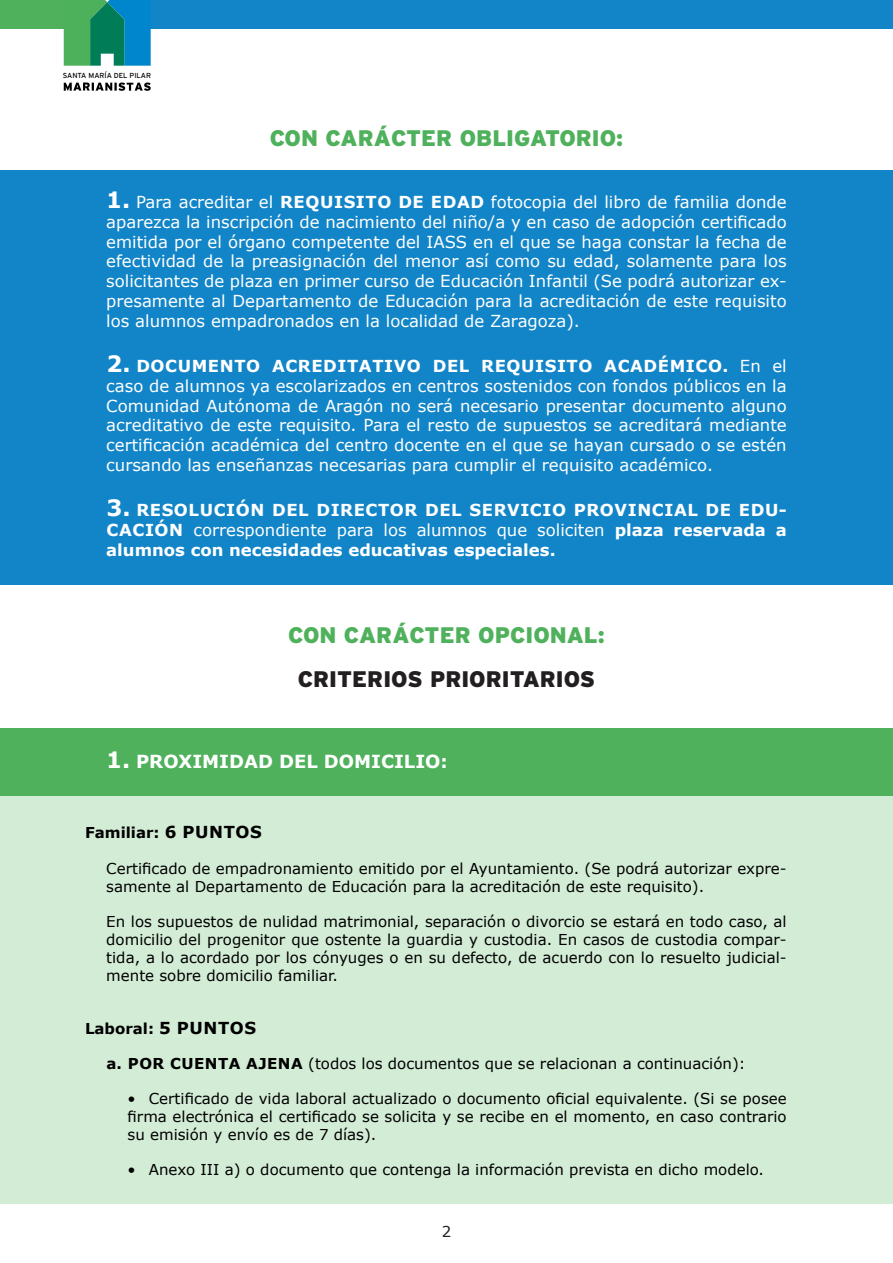
<style>
.page{position:relative;width:893px;height:1263px;background:#fff}
.page>*{position:absolute;margin:0;border:0;box-sizing:border-box;transform-origin:0 0}
.Título2{font:900 22.5px "Interstate";color:#4fb15c}
.Título_2_1{font:900 22.5px "Interstate";color:#231f20}
.t1{font:700 18px "Verdana";color:#fff}
.t2{font:16.5px/19.8px "Verdana";color:#fff;text-align:justify}
.t3{font:700 16.5px/19.8px "Verdana";color:#fff;text-align:justify}
.V_-_Nivel_3_contenid{font:15px/18px "Verdana";color:#000;text-align:justify}
.V_-_Nivel_3_Título_1{font:700 15px "Verdana";color:#000}
.t4{font:15px "Verdana";color:#231f20}
.t5{font:7.35px "Interstate";color:#000}
.s1{font-weight:700;font-size:22.5px}
.s2{font-weight:700}
.s3{font-size:22.5px}
.s4{font-weight:400}
.s5{font-size:16.5px}
</style>
<div class="page">
<div style="left:128px;top:0;width:765px;height:29px;background:#1285c8"></div>
<div style="left:0;top:0;width:88px;height:29px;background:#4fb15c"></div>
<svg style="left:64px;top:0;width:87px;height:66px"></svg>
<svg style="left:64px;top:83px;width:87px;height:8px"></svg>
<div style="left:0;top:170px;width:893px;height:186px;background:#1285c8"></div>
<div style="left:0;top:334px;width:893px;height:166px;background:#1285c8"></div>
<div style="left:0;top:478px;width:893px;height:107px;background:#1285c8"></div>
<div style="left:0;top:728px;width:893px;height:69px;background:#4fb15c"></div>
<div style="left:0;top:796px;width:893px;height:71px;background:#d3ecd6"></div>
<div style="left:0;top:836px;width:893px;height:84px;background:#d3ecd6"></div>
<div style="left:0;top:889px;width:893px;height:120px;background:#d3ecd6"></div>
<div style="left:0;top:992px;width:893px;height:71px;background:#d3ecd6"></div>
<div style="left:0;top:1032px;width:893px;height:66px;background:#d3ecd6"></div>
<div style="left:0;top:1067px;width:893px;height:102px;background:#d3ecd6"></div>
<div style="left:0;top:1138px;width:893px;height:66px;background:#d3ecd6"></div>
<p class="t5" style="left:63px;top:71px;width:90px">SANTA MARÍA DEL PILAR</p>
<p class="Título2" style="left:270px;top:125px;width:355px">CON CARÁCTER OBLIGATORIO:</p>
<p class="t2" style="left:106px;top:192px;width:682px"><span class="s1">1.</span> Para acreditar el <span class="s2">REQUISITO DE EDAD</span> fotocopia del libro de familia donde aparezca la inscripción de nacimiento del niño/a y en caso de adopción certificado emitida por el órgano competente del IASS en el que se haga constar la fecha de efectividad de la preasignación del menor así como su edad, solamente para los solicitantes de plaza en primer curso de Educación Infantil (Se podrá autorizar ex&shy;presamente al Departamento de Educación para la acreditación de este requisito los alumnos empadronados en la localidad de Zaragoza).</p>
<p class="t2" style="left:106px;top:356px;width:682px"><span class="s1">2.</span> <span class="s2">DOCUMENTO ACREDITATIVO DEL REQUISITO ACADÉMICO.</span> En el caso de alumnos ya escolarizados en centros sostenidos con fondos públicos en la Comunidad Autónoma de Aragón no será necesario presentar documento alguno acreditativo de este requisito. Para el resto de supuestos se acreditará mediante certificación académica del centro docente en el que se hayan cursado o se estén cursando las enseñanzas necesarias para cumplir el requisito académico.</p>
<p class="t3" style="left:106px;top:500px;width:682px"><span class="s3">3.</span> RESOLUCIÓN DEL DIRECTOR DEL SERVICIO PROVINCIAL DE EDU-CACIÓN <span class="s4">correspondiente para los alumnos que soliciten</span> plaza reservada a alumnos con necesidades educativas especiales.</p>
<p class="Título2" style="left:288px;top:622px;width:318px">CON CARÁCTER OPCIONAL:</p>
<p class="Título_2_1" style="left:298px;top:666px;width:299px">CRITERIOS PRIORITARIOS</p>
<p class="t1" style="left:106px;top:748px;width:343px"><span class="s3">1.</span> PROXIMIDAD DEL DOMICILIO:</p>
<p class="V_-_Nivel_3_Título_1" style="left:85px;top:822px;width:178px">Familiar: <span class="s5">6 PUNTOS</span></p>
<p class="V_-_Nivel_3_contenid" style="left:106px;top:859px;width:682px">Certificado de empadronamiento emitido por el Ayuntamiento. (Se podrá autorizar expre&shy;samente al Departamento de Educación para la acreditación de este requisito).</p>
<p class="V_-_Nivel_3_contenid" style="left:106px;top:912px;width:682px">En los supuestos de nulidad matrimonial, separación o divorcio se estará en todo caso, al domicilio del progenitor que ostente la guardia y custodia. En casos de custodia compar&shy;tida, a lo acordado por los cónyuges o en su defecto, de acuerdo con lo resuelto judicial&shy;mente sobre domicilio familiar.</p>
<p class="V_-_Nivel_3_Título_1" style="left:85px;top:1018px;width:173px">Laboral: <span class="s5">5 PUNTOS</span></p>
<p class="V_-_Nivel_3_contenid" style="left:107px;top:1055px;width:640px"><span class="s2">a. POR CUENTA AJENA</span> (todos los documentos que se relacionan a continuación):</p>
<p class="V_-_Nivel_3_contenid" style="left:128px;top:1090px;width:661px">• Certificado de vida laboral actualizado o documento oficial equivalente. (Si se posee firma electrónica el certificado se solicita y se recibe en el momento, en caso contrario su emisión y envío es de 7 días).</p>
<p class="V_-_Nivel_3_contenid" style="left:128px;top:1161px;width:638px">• Anexo III a) o documento que contenga la información prevista en dicho modelo.</p>
<p class="t4" style="left:442px;top:1221px;width:11px">2</p>
</div>
